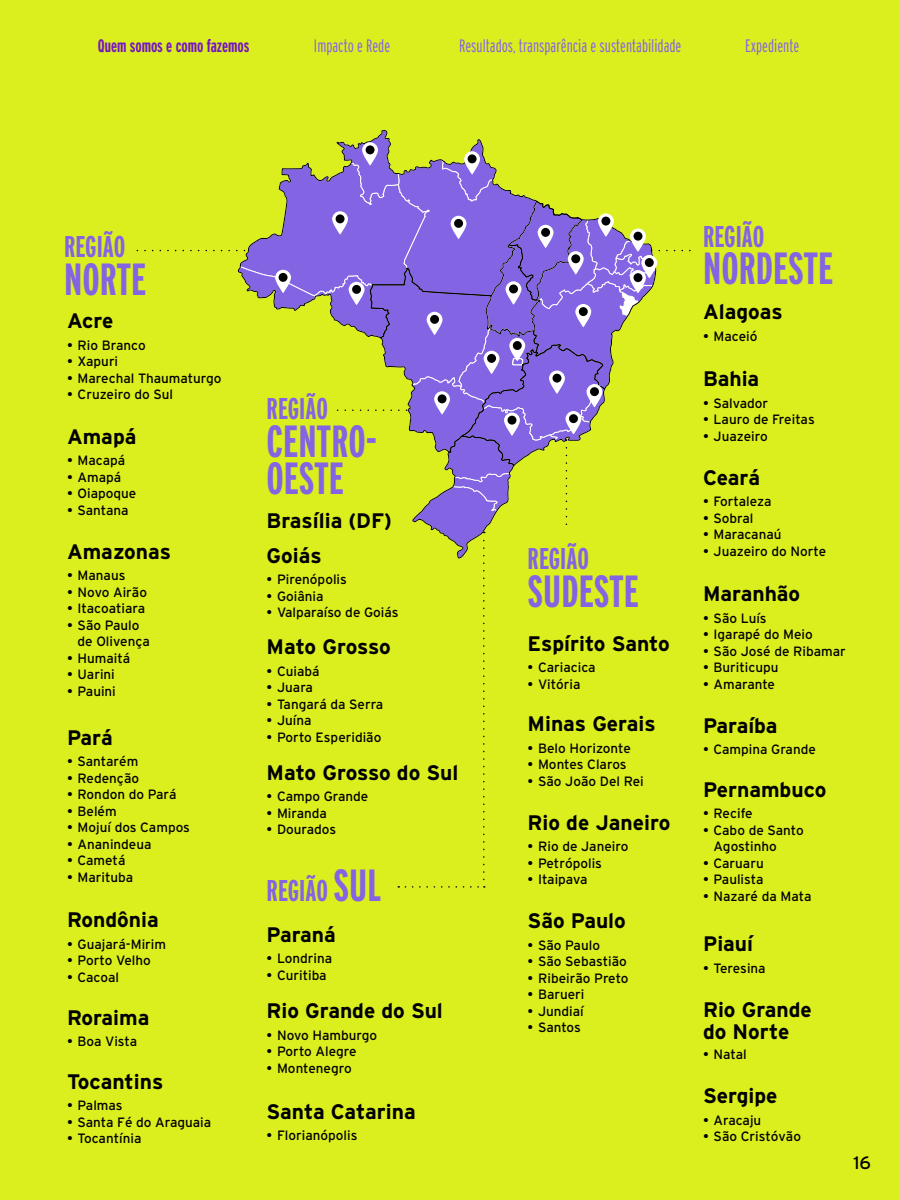
<style>
.page{position:relative;width:900px;height:1200px;background:#dcef1e}
.page>*{position:absolute;margin:0;border:0;box-sizing:border-box;transform-origin:0 0}
.t1{font:700 45px/37.5px "Interstate Compressed";color:#8364e3}
.t2{font:700 30px "Interstate Compressed";color:#8364e3}
.t3{font:700 21px/22.5px "Interstate";color:#000}
.t4{font:300 18px "Interstate Compressed";color:#8364e3}
.t5{font:700 18px "Interstate Compressed";color:#7617bf}
.t6{font:18px "Interstate";color:#000}
.t7{font:13.5px/16.5px "Interstate";color:#000}
.s1{font-size:45px}
</style>
<div class="page">
<svg style="left:405px;top:886px;width:80px;height:2px"></svg>
<svg style="left:137px;top:130px;width:554px;height:750px"></svg>
<h3 class="t5" style="left:98px;top:36px;width:153px">Quem somos e como fazemos</h3>
<h3 class="t4" style="left:314px;top:36px;width:78px">Impacto e Rede</h3>
<h3 class="t4" style="left:459px;top:36px;width:224px">Resultados, transparência e sustentabilidade</h3>
<h3 class="t4" style="left:745px;top:36px;width:56px">Expediente</h3>
<h2 class="t2" style="left:64px;top:230px;width:63px">REGIÃO</h2>
<h1 class="t1" style="left:64px;top:260px;width:84px">NORTE</h1>
<h3 class="t3" style="left:67px;top:310px;width:48px">Acre</h3>
<p class="t7" style="left:67px;top:337px;width:80px">• Rio Branco</p>
<p class="t7" style="left:67px;top:353px;width:53px">• Xapuri</p>
<p class="t7" style="left:67px;top:370px;width:156px">• Marechal Thaumaturgo</p>
<p class="t7" style="left:67px;top:386px;width:107px">• Cruzeiro do Sul</p>
<h3 class="t3" style="left:67px;top:425px;width:71px">Amapá</h3>
<p class="t7" style="left:67px;top:452px;width:60px">• Macapá</p>
<p class="t7" style="left:67px;top:468px;width:56px">• Amapá</p>
<p class="t7" style="left:67px;top:485px;width:71px">• Oiapoque</p>
<p class="t7" style="left:67px;top:501px;width:63px">• Santana</p>
<h3 class="t3" style="left:67px;top:540px;width:106px">Amazonas</h3>
<p class="t7" style="left:67px;top:567px;width:60px">• Manaus</p>
<p class="t7" style="left:67px;top:584px;width:81px">• Novo Airão</p>
<p class="t7" style="left:67px;top:600px;width:80px">• Itacoatiara</p>
<p class="t7" style="left:78px;top:617px;width:74px;text-indent:-11px">• São Paulo de Olivença</p>
<p class="t7" style="left:67px;top:650px;width:65px">• Humaitá</p>
<p class="t7" style="left:67px;top:666px;width:49px">• Uarini</p>
<p class="t7" style="left:67px;top:683px;width:50px">• Pauini</p>
<h3 class="t3" style="left:67px;top:726px;width:47px">Pará</h3>
<p class="t7" style="left:67px;top:753px;width:73px">• Santarém</p>
<p class="t7" style="left:67px;top:769px;width:74px">• Redenção</p>
<p class="t7" style="left:67px;top:786px;width:111px">• Rondon do Pará</p>
<p class="t7" style="left:67px;top:802px;width:51px">• Belém</p>
<p class="t7" style="left:67px;top:819px;width:124px">• Mojuí dos Campos</p>
<p class="t7" style="left:67px;top:835px;width:86px">• Ananindeua</p>
<p class="t7" style="left:67px;top:852px;width:60px">• Cametá</p>
<p class="t7" style="left:67px;top:868px;width:68px">• Marituba</p>
<h3 class="t3" style="left:67px;top:909px;width:93px">Rondônia</h3>
<p class="t7" style="left:67px;top:936px;width:101px">• Guajará-Mirim</p>
<p class="t7" style="left:67px;top:952px;width:85px">• Porto Velho</p>
<p class="t7" style="left:67px;top:969px;width:54px">• Cacoal</p>
<h3 class="t3" style="left:67px;top:1006px;width:84px">Roraima</h3>
<p class="t7" style="left:67px;top:1033px;width:72px">• Boa Vista</p>
<h3 class="t3" style="left:67px;top:1070px;width:98px">Tocantins</h3>
<p class="t7" style="left:67px;top:1097px;width:57px">• Palmas</p>
<p class="t7" style="left:67px;top:1114px;width:146px">• Santa Fé do Araguaia</p>
<p class="t7" style="left:67px;top:1130px;width:76px">• Tocantínia</p>
<h2 class="t2" style="left:267px;top:392px;width:63px">REGIÃO</h2>
<h1 class="t1" style="left:267px;top:422px;width:112px">CENTRO-<br>OESTE</h1>
<h3 class="t3" style="left:267px;top:509px;width:127px">Brasília (DF)</h3>
<h3 class="t3" style="left:267px;top:544px;width:57px">Goiás</h3>
<p class="t7" style="left:267px;top:571px;width:82px">• Pirenópolis</p>
<p class="t7" style="left:267px;top:588px;width:59px">• Goiânia</p>
<p class="t7" style="left:267px;top:604px;width:134px">• Valparaíso de Goiás</p>
<h3 class="t3" style="left:267px;top:635px;width:126px">Mato Grosso</h3>
<p class="t7" style="left:267px;top:662px;width:55px">• Cuiabá</p>
<p class="t7" style="left:267px;top:679px;width:48px">• Juara</p>
<p class="t7" style="left:267px;top:695px;width:118px">• Tangará da Serra</p>
<p class="t7" style="left:267px;top:712px;width:47px">• Juína</p>
<p class="t7" style="left:267px;top:728px;width:116px">• Porto Esperidião</p>
<h3 class="t3" style="left:267px;top:761px;width:193px">Mato Grosso do Sul</h3>
<p class="t7" style="left:267px;top:788px;width:103px">• Campo Grande</p>
<p class="t7" style="left:267px;top:805px;width:62px">• Miranda</p>
<p class="t7" style="left:267px;top:821px;width:71px">• Dourados</p>
<h2 class="t2" style="left:267px;top:874px;width:116px">REGIÃO <span class="s1">SUL</span></h2>
<h3 class="t3" style="left:267px;top:923px;width:71px">Paraná</h3>
<p class="t7" style="left:267px;top:950px;width:67px">• Londrina</p>
<p class="t7" style="left:267px;top:967px;width:62px">• Curitiba</p>
<h3 class="t3" style="left:267px;top:1000px;width:178px">Rio Grande do Sul</h3>
<p class="t7" style="left:267px;top:1027px;width:112px">• Novo Hamburgo</p>
<p class="t7" style="left:267px;top:1043px;width:92px">• Porto Alegre</p>
<p class="t7" style="left:267px;top:1060px;width:87px">• Montenegro</p>
<h3 class="t3" style="left:267px;top:1100px;width:151px">Santa Catarina</h3>
<p class="t7" style="left:267px;top:1127px;width:92px">• Florianópolis</p>
<h2 class="t2" style="left:528px;top:542px;width:63px">REGIÃO</h2>
<h1 class="t1" style="left:528px;top:572px;width:113px">SUDESTE</h1>
<h3 class="t3" style="left:528px;top:632px;width:144px">Espírito Santo</h3>
<p class="t7" style="left:528px;top:659px;width:70px">• Cariacica</p>
<p class="t7" style="left:528px;top:676px;width:54px">• Vitória</p>
<h3 class="t3" style="left:528px;top:713px;width:130px">Minas Gerais</h3>
<p class="t7" style="left:528px;top:740px;width:105px">• Belo Horizonte</p>
<p class="t7" style="left:528px;top:756px;width:101px">• Montes Claros</p>
<p class="t7" style="left:528px;top:773px;width:118px">• São João Del Rei</p>
<h3 class="t3" style="left:528px;top:811px;width:144px">Rio de Janeiro</h3>
<p class="t7" style="left:528px;top:838px;width:102px">• Rio de Janeiro</p>
<p class="t7" style="left:528px;top:855px;width:76px">• Petrópolis</p>
<p class="t7" style="left:528px;top:871px;width:61px">• Itaipava</p>
<h3 class="t3" style="left:528px;top:910px;width:100px">São Paulo</h3>
<p class="t7" style="left:528px;top:937px;width:74px">• São Paulo</p>
<p class="t7" style="left:528px;top:953px;width:101px">• São Sebastião</p>
<p class="t7" style="left:528px;top:970px;width:102px">• Ribeirão Preto</p>
<p class="t7" style="left:528px;top:986px;width:58px">• Barueri</p>
<p class="t7" style="left:528px;top:1003px;width:58px">• Jundiaí</p>
<p class="t7" style="left:528px;top:1019px;width:55px">• Santos</p>
<h2 class="t2" style="left:703px;top:220px;width:63px">REGIÃO</h2>
<h1 class="t1" style="left:703px;top:250px;width:132px">NORDESTE</h1>
<h3 class="t3" style="left:703px;top:301px;width:81px">Alagoas</h3>
<p class="t7" style="left:703px;top:328px;width:56px">• Maceió</p>
<h3 class="t3" style="left:703px;top:368px;width:58px">Bahia</h3>
<p class="t7" style="left:703px;top:395px;width:67px">• Salvador</p>
<p class="t7" style="left:703px;top:411px;width:113px">• Lauro de Freitas</p>
<p class="t7" style="left:703px;top:428px;width:66px">• Juazeiro</p>
<h3 class="t3" style="left:703px;top:466px;width:59px">Ceará</h3>
<p class="t7" style="left:703px;top:493px;width:70px">• Fortaleza</p>
<p class="t7" style="left:703px;top:510px;width:52px">• Sobral</p>
<p class="t7" style="left:703px;top:526px;width:80px">• Maracanaú</p>
<p class="t7" style="left:703px;top:543px;width:125px">• Juazeiro do Norte</p>
<h3 class="t3" style="left:703px;top:582px;width:99px">Maranhão</h3>
<p class="t7" style="left:703px;top:610px;width:65px">• São Luís</p>
<p class="t7" style="left:703px;top:626px;width:111px">• Igarapé do Meio</p>
<p class="t7" style="left:703px;top:643px;width:144px">• São José de Ribamar</p>
<p class="t7" style="left:703px;top:659px;width:77px">• Buriticupu</p>
<p class="t7" style="left:703px;top:676px;width:74px">• Amarante</p>
<h3 class="t3" style="left:703px;top:714px;width:76px">Paraíba</h3>
<p class="t7" style="left:703px;top:741px;width:114px">• Campina Grande</p>
<h3 class="t3" style="left:703px;top:778px;width:125px">Pernambuco</h3>
<p class="t7" style="left:703px;top:805px;width:51px">• Recife</p>
<p class="t7" style="left:714px;top:821px;width:92px;text-indent:-11px">• Cabo de Santo<br>Agostinho</p>
<p class="t7" style="left:703px;top:854px;width:62px">• Caruaru</p>
<p class="t7" style="left:703px;top:871px;width:62px">• Paulista</p>
<p class="t7" style="left:703px;top:887px;width:110px">• Nazaré da Mata</p>
<h3 class="t3" style="left:703px;top:933px;width:52px">Piauí</h3>
<p class="t7" style="left:703px;top:960px;width:64px">• Teresina</p>
<h3 class="t3" style="left:703px;top:998px;width:110px">Rio Grande do Norte</h3>
<p class="t7" style="left:703px;top:1046px;width:45px">• Natal</p>
<h3 class="t3" style="left:703px;top:1085px;width:76px">Sergipe</h3>
<p class="t7" style="left:703px;top:1112px;width:60px">• Aracaju</p>
<p class="t7" style="left:703px;top:1128px;width:99px">• São Cristóvão</p>
<h3 class="t6" style="left:854px;top:1153px;width:19px">16</h3>
</div>
